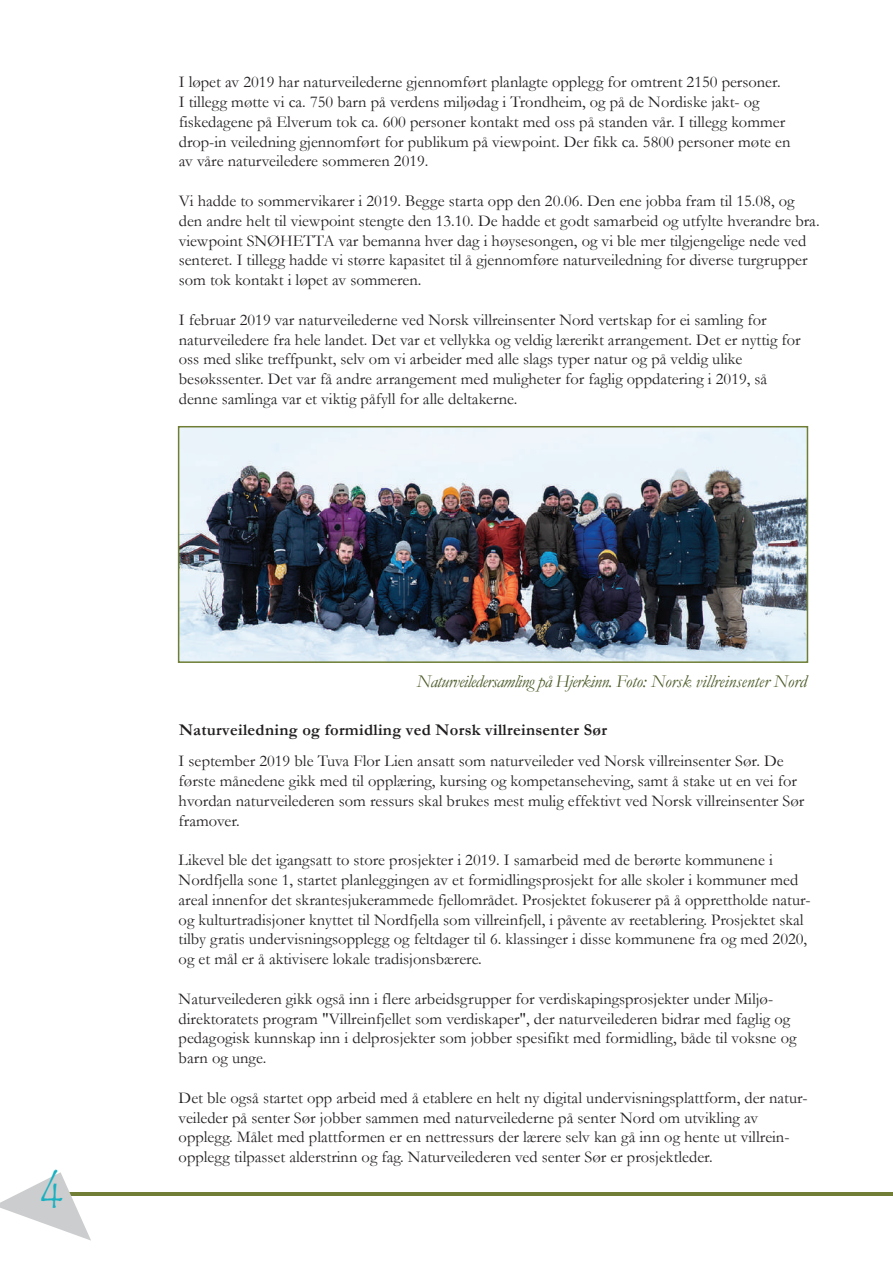
<style>
.page{position:relative;width:893px;height:1263px;background:#fff}
.page>*{position:absolute;margin:0;border:0;box-sizing:border-box;transform-origin:0 0}
.t1{font:54px "Tempus Sans ITC";color:#17b1c1;scale:.75 1}
.t2{font:italic 18px "Garamond";letter-spacing:-.03em;color:#4a5a27}
.t3{font:16.5px/19.8px "Garamond";color:#231f20}
.t4{font:700 16.5px "Garamond";letter-spacing:.015em;color:#211e1e}
</style>
<div class="page">
<img style="left:181px;top:429px;width:624px;height:231px">
<hr style="left:64px;top:1192px;width:829px;height:4px;background:#707f35">
<svg style="left:0;top:1172px;width:91px;height:68px"></svg>
<div style="left:178px;top:426px;width:630px;height:237px;border:2px solid #6f7e34"></div>
<h1 class="t1" style="left:40px;top:1154px;width:32px">4</h1>
<p class="t3" style="left:179px;top:72px;width:613px">I løpet av 2019 har naturveilederne gjennomført planlagte opplegg for omtrent 2150 personer.<br>I tillegg møtte vi ca. 750 barn på verdens miljødag i Trondheim, og på de Nordiske jakt- og fiskedagene på Elverum tok ca. 600 personer kontakt med oss på standen vår. I tillegg kommer drop-in veiledning gjennomført for publikum på viewpoint. Der fikk ca. 5800 personer møte en av våre naturveiledere sommeren 2019.</p>
<p class="t3" style="left:179px;top:190px;width:642px">Vi hadde to sommervikarer i 2019. Begge starta opp den 20.06. Den ene jobba fram til 15.08, og den andre helt til viewpoint stengte den 13.10. De hadde et godt samarbeid og utfylte hverandre bra. viewpoint SNØHETTA var bemanna hver dag i høysesongen, og vi ble mer tilgjengelige nede ved senteret. I tillegg hadde vi større kapasitet til å gjennomføre naturveiledning for diverse turgrupper som tok kontakt i løpet av sommeren.</p>
<p class="t3" style="left:179px;top:309px;width:623px">I februar 2019 var naturveilederne ved Norsk villreinsenter Nord vertskap for ei samling for naturveiledere fra hele landet. Det var et vellykka og veldig lærerikt arrangement. Det er nyttig for oss med slike treffpunkt, selv om vi arbeider med alle slags typer natur og på veldig ulike besøkssenter. Det var få andre arrangement med muligheter for faglig oppdatering i 2019, så denne samlinga var et viktig påfyll for alle deltakerne.</p>
<p class="t2" style="left:417px;top:669px;width:392px">Naturveiledersamling på Hjerkinn. Foto: Norsk villreinsenter Nord</p>
<p class="t4" style="left:179px;top:718px;width:429px">Naturveiledning og formidling ved Norsk villreinsenter Sør</p>
<p class="t3" style="left:179px;top:751px;width:627px">I september 2019 ble Tuva Flor Lien ansatt som naturveileder ved Norsk villreinsenter Sør. De første månedene gikk med til opplæring, kursing og kompetanseheving, samt å stake ut en vei for hvordan naturveilederen som ressurs skal brukes mest mulig effektivt ved Norsk villreinsenter Sør framover.</p>
<p class="t3" style="left:179px;top:850px;width:633px">Likevel ble det igangsatt to store prosjekter i 2019. I samarbeid med de berørte kommunene i Nordfjella sone 1, startet planleggingen av et formidlingsprosjekt for alle skoler i kommuner med areal innenfor det skrantesjukerammede fjellområdet. Prosjektet fokuserer på å opprettholde natur&shy;og kulturtradisjoner knyttet til Nordfjella som villreinfjell, i påvente av reetablering. Prosjektet skal tilby gratis undervisningsopplegg og feltdager til 6. klassinger i disse kommunene fra og med 2020, og et mål er å aktivisere lokale tradisjonsbærere.</p>
<p class="t3" style="left:179px;top:988px;width:619px">Naturveilederen gikk også inn i flere arbeidsgrupper for verdiskapingsprosjekter under Miljø&shy;direktoratets program "Villreinfjellet som verdiskaper", der naturveilederen bidrar med faglig og pedagogisk kunnskap inn i delprosjekter som jobber spesifikt med formidling, både til voksne og barn og unge.</p>
<p class="t3" style="left:179px;top:1087px;width:630px">Det ble også startet opp arbeid med å etablere en helt ny digital undervisningsplattform, der natur&shy;veileder på senter Sør jobber sammen med naturveilederne på senter Nord om utvikling av opplegg. Målet med plattformen er en nettressurs der lærere selv kan gå inn og hente ut villrein&shy;opplegg tilpasset alderstrinn og fag. Naturveilederen ved senter Sør er prosjektleder.</p>
</div>
